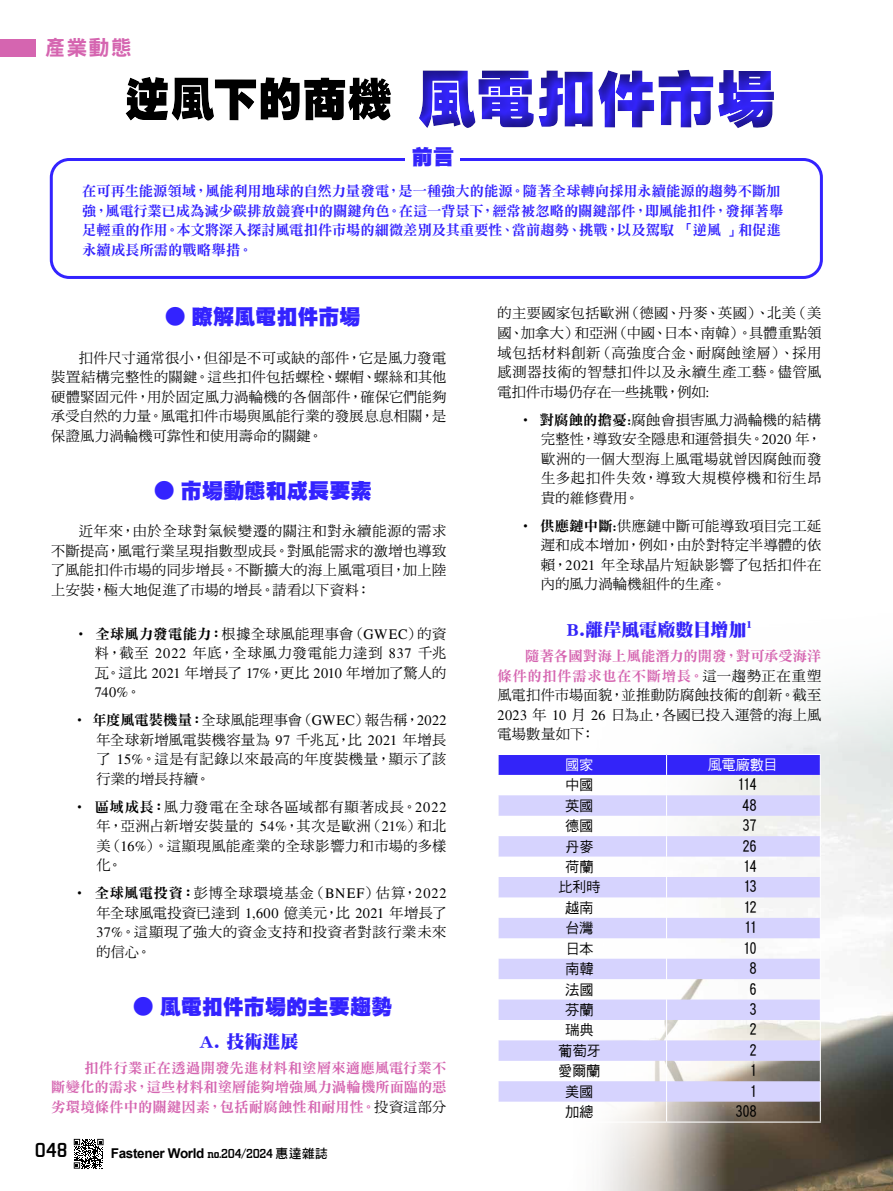
<style>
.page{position:relative;width:893px;height:1191px;background:#fff}
.page>*{position:absolute;margin:0;border:0;box-sizing:border-box;transform-origin:0 0}
.t1{font:900 60px "Lin Gothic";letter-spacing:-.005em;color:#3324f9}
.t2{font:21px "DF Hei UB HKP BF";letter-spacing:.01em;color:#3323ff}
.t3{font:21px "DF Hei Std W9";color:#d565b0}
.t4{font:500 21px "City D";color:#000}
.t5{font:21px "DF Hei UB HKP BF";color:#3324fb}
.t6{font:18px "DF Ming Std W12";color:#3324f9}
.t7{font:14.25px/19.5px "DF Ming Std W5";letter-spacing:.03em;color:#000;text-align:justify}
.t8{font:14.25px/19.5px "DF Ming Std W9";letter-spacing:.005em;color:#3222fe}
.t9{font:14.25px/19.5px "DF Ming Std W9";letter-spacing:.01em;color:#d565b0;text-align:justify}
.t10{font:14.25px "DF Hei Md HK BF";letter-spacing:-.01em;color:#000}
.t11{font:14.25px "DF Hei Md HK BF";letter-spacing:-.015em;color:#fff}
.t12{font:14.25px "Times";color:#000}
.t13{font:700 13.5px "Arial";letter-spacing:-.025em;color:#000}
.t14{font:10.5px "DF Ming Std W12";color:#3324f9}
.s1{font-family:"DF Ming Std W5"}
.s2{font-family:"DF Ming Std W9"}
.s3{font-family:"Times"}
.s4{font-family:"DF Ming Std W5";color:#000}
.s5{font-family:"City D";font-weight:500}
.s6{font-family:"DF Hei Std W7";font-weight:400;font-size:12.75px}
</style>
<div class="page">
<img style="left:601px;top:681px;width:292px;height:510px">
<div style="left:0;top:40px;width:36px;height:17px;background:#d565b0"></div>
<svg style="left:74px;top:1138px;width:30px;height:30px"></svg>
<div style="left:50px;top:158px;width:773px;height:121px;border:3px solid #3323ff;border-radius:18px"></div>
<div style="left:405px;top:150px;width:55px;height:33px;background:#fff"></div>
<hr style="left:497px;top:1121px;width:169px;height:1px;background:#fff">
<svg style="left:498px;top:754px;width:323px;height:367px"></svg>
<hr style="left:666px;top:1121px;width:155px;height:1px;background:#fff">
<div style="left:111px;top:52px;width:679px;height:84px;background:#000;opacity:.5"></div>
<h2 class="t3" style="left:45px;top:36px;width:89px">產業動態</h2>
<h1 class="t1" style="left:417px;top:69px;width:360px">風電扣件市場</h1>
<h2 class="t5" style="left:412px;top:146px;width:44px">前言</h2>
<p class="t8" style="left:82px;top:181px;width:703px">在可再生能源領域，風能利用地球的自然力量發電，是一種強大的能源。隨著全球轉向採用永續能源的趨勢不斷加強，風電行業已成為減少碳排放競賽中的關鍵角色。在這一背景下，經常被忽略的關鍵部件，即風能扣件，發揮著舉足輕重的作用。本文將深入探討風電扣件市場的細微差別及其重要性、當前趨勢、挑戰，以及駕馭 「逆風 」和促進永續成長所需的戰略舉措。</p>
<h2 class="t2" style="left:165px;top:306px;width:197px"><span class="s1">●</span> 瞭解風電扣件市場</h2>
<p class="t7" style="left:51px;top:347px;width:397px;text-indent:28px">扣件尺寸通常很小，但卻是不可或缺的部件，它是風力發電裝置結構完整性的關鍵。這些扣件包括螺栓、螺帽、螺絲和其他硬體緊固元件，用於固定風力渦輪機的各個部件，確保它們能夠承受自然的力量。風電扣件市場與風能行業的發展息息相關，是保證風力渦輪機可靠性和使用壽命的關鍵。</p>
<h2 class="t2" style="left:154px;top:480px;width:219px"><span class="s1">●</span> 市場動態和成長要素</h2>
<p class="t7" style="left:51px;top:521px;width:397px;text-indent:28px">近年來，由於全球對氣候變遷的關注和對永續能源的需求不斷提高，風電行業呈現指數型成長。對風能需求的激增也導致了風能扣件市場的同步增長。不斷擴大的海上風電項目，加上陸上安裝，極大地促進了市場的增長。請看以下資料：</p>
<p class="t7" style="left:95px;top:623px;width:353px;text-indent:-21px"><span class="s2">• 全球風力發電能力：</span>根據全球風能理事會（<span class="s3">GWEC</span>）的資料，截至 <span class="s3">2022</span> 年底，全球風力發電能力達到 <span class="s3">837</span> 千兆瓦。這比 <span class="s3">2021</span> 年增長了 <span class="s3">17%</span>，更比 <span class="s3">2010</span> 年增加了驚人的</p>
<p class="t12" style="left:95px;top:684px;width:47px">740%<span class="s1">。</span></p>
<p class="t7" style="left:96px;top:710px;width:352px;text-indent:-24px"><span class="s2">• 年度風電裝機量：</span>全球風能理事會（<span class="s3">GWEC</span>）報告稱，<span class="s3">2022</span>年全球新增風電裝機容量為 <span class="s3">97</span> 千兆瓦，比 <span class="s3">2021</span> 年增長了 <span class="s3">15%</span>。這是有記錄以來最高的年度裝機量，顯示了該行業的增長持續。</p>
<p class="t7" style="left:96px;top:796px;width:352px;text-indent:-24px"><span class="s2">• 區域成長：</span>風力發電在全球各區域都有顯著成長。<span class="s3">2022</span>年，亞洲占新增安裝量的 <span class="s3">54%</span>，其次是歐洲（<span class="s3">21%</span>）和北美（<span class="s3">16%</span>）。這顯現風能產業的全球影響力和市場的多樣化。</p>
<p class="t7" style="left:96px;top:883px;width:352px;text-indent:-24px"><span class="s2">• 全球風電投資：</span>彭博全球環境基金（<span class="s3">BNEF</span>）估算，<span class="s3">2022</span>年全球風電投資已達到 <span class="s3">1,600</span> 億美元，比 <span class="s3">2021</span> 年增長了<span class="s3">37%</span>。這顯現了強大的資金支持和投資者對該行業未來的信心。</p>
<h2 class="t2" style="left:133px;top:996px;width:261px"><span class="s1">●</span> 風電扣件市場的主要趨勢</h2>
<p class="t6" style="left:199px;top:1031px;width:101px">A. 技術進展</p>
<p class="t9" style="left:51px;top:1057px;width:397px;text-indent:33px">扣件行業正在透過開發先進材料和塗層來適應風電行業不斷變化的需求，這些材料和塗層能夠增強風力渦輪機所面臨的惡劣環境條件中的關鍵因素，包括耐腐蝕性和耐用性。<span class="s4">投資這部分</span></p>
<h2 class="t4" style="left:35px;top:1138px;width:34px">048</h2>
<p class="t13" style="left:111px;top:1144px;width:219px">Fastener World <span class="s5">no.204/2024</span> <span class="s6">惠達雜誌</span></p>
<p class="t7" style="left:497px;top:303px;width:325px">的主要國家包括歐洲（德國、丹麥、英國）、北美（美國、加拿大）和亞洲（中國、日本、南韓）。具體重點領域包括材料創新（高強度合金、耐腐蝕塗層）、採用感測器技術的智慧扣件以及永續生產工藝。儘管風電扣件市場仍存在一些挑戰，例如<span class="s3">:</span></p>
<p class="t7" style="left:541px;top:409px;width:282px;text-indent:-22px"><span class="s2">• 對腐蝕的擔憂:</span>腐蝕會損害風力渦輪機的結構完整性，導致安全隱患和運營損失。<span class="s3">2020</span> 年，歐洲的一個大型海上風電場就曾因腐蝕而發生多起扣件失效，導致大規模停機和衍生昂貴的維修費用。</p>
<p class="t7" style="left:541px;top:515px;width:282px;text-indent:-22px"><span class="s2">• 供應鏈中斷:</span>供應鏈中斷可能導致項目完工延遲和成本增加，例如，由於對特定半導體的依賴，<span class="s3">2021</span> 年全球晶片短缺影響了包括扣件在內的風力渦輪機組件的生產。</p>
<p class="t6" style="left:567px;top:620px;width:182px">B.離岸風電廠數目增加</p>
<p class="t14" style="left:746px;top:618px;width:8px">1</p>
<p class="t9" style="left:497px;top:646px;width:325px;text-align:right">隨著各國對海上風能潛力的開發，對可承受海洋<br>條件的扣件需求也在不斷增長。<span class="s4">這一趨勢正在重塑</span></p>
<p class="t7" style="left:497px;top:685px;width:325px">風電扣件市場面貌，並推動防腐蝕技術的創新。截至<span class="s3">2023</span> 年 <span class="s3">10</span> 月 <span class="s3">26</span> 日為止，各國已投入運營的海上風電場數量如下：</p>
<p class="t11" style="left:565px;top:757px;width:30px">國家</p>
<p class="t11" style="left:708px;top:757px;width:71px">風電廠數目</p>
<p class="t10" style="left:565px;top:778px;width:30px">中國</p>
<p class="t10" style="left:737px;top:778px;width:21px">114</p>
<p class="t10" style="left:565px;top:798px;width:30px">英國</p>
<p class="t10" style="left:742px;top:798px;width:16px">48</p>
<p class="t10" style="left:565px;top:818px;width:30px">德國</p>
<p class="t10" style="left:742px;top:818px;width:16px">37</p>
<p class="t10" style="left:565px;top:839px;width:30px">丹麥</p>
<p class="t10" style="left:742px;top:839px;width:16px">26</p>
<p class="t10" style="left:565px;top:859px;width:30px">荷蘭</p>
<p class="t10" style="left:743px;top:859px;width:15px">14</p>
<p class="t10" style="left:558px;top:880px;width:44px">比利時</p>
<p class="t10" style="left:743px;top:880px;width:15px">13</p>
<p class="t10" style="left:565px;top:900px;width:30px">越南</p>
<p class="t10" style="left:743px;top:900px;width:15px">12</p>
<p class="t10" style="left:565px;top:921px;width:29px">台灣</p>
<p class="t10" style="left:744px;top:921px;width:14px">11</p>
<p class="t10" style="left:565px;top:941px;width:29px">日本</p>
<p class="t10" style="left:743px;top:941px;width:15px">10</p>
<p class="t10" style="left:565px;top:961px;width:30px">南韓</p>
<p class="t10" style="left:749px;top:961px;width:9px">8</p>
<p class="t10" style="left:565px;top:982px;width:30px">法國</p>
<p class="t10" style="left:749px;top:982px;width:9px">6</p>
<p class="t10" style="left:565px;top:1002px;width:30px">芬蘭</p>
<p class="t10" style="left:749px;top:1002px;width:9px">3</p>
<p class="t10" style="left:565px;top:1023px;width:30px">瑞典</p>
<p class="t10" style="left:749px;top:1023px;width:9px">2</p>
<p class="t10" style="left:558px;top:1043px;width:44px">葡萄牙</p>
<p class="t10" style="left:749px;top:1043px;width:9px">2</p>
<p class="t10" style="left:558px;top:1063px;width:44px">愛爾蘭</p>
<p class="t10" style="left:749px;top:1063px;width:9px">1</p>
<p class="t10" style="left:565px;top:1084px;width:30px">美國</p>
<p class="t10" style="left:749px;top:1084px;width:9px">1</p>
<p class="t10" style="left:565px;top:1104px;width:30px">加總</p>
<p class="t10" style="left:735px;top:1104px;width:23px">308</p>
</div>
